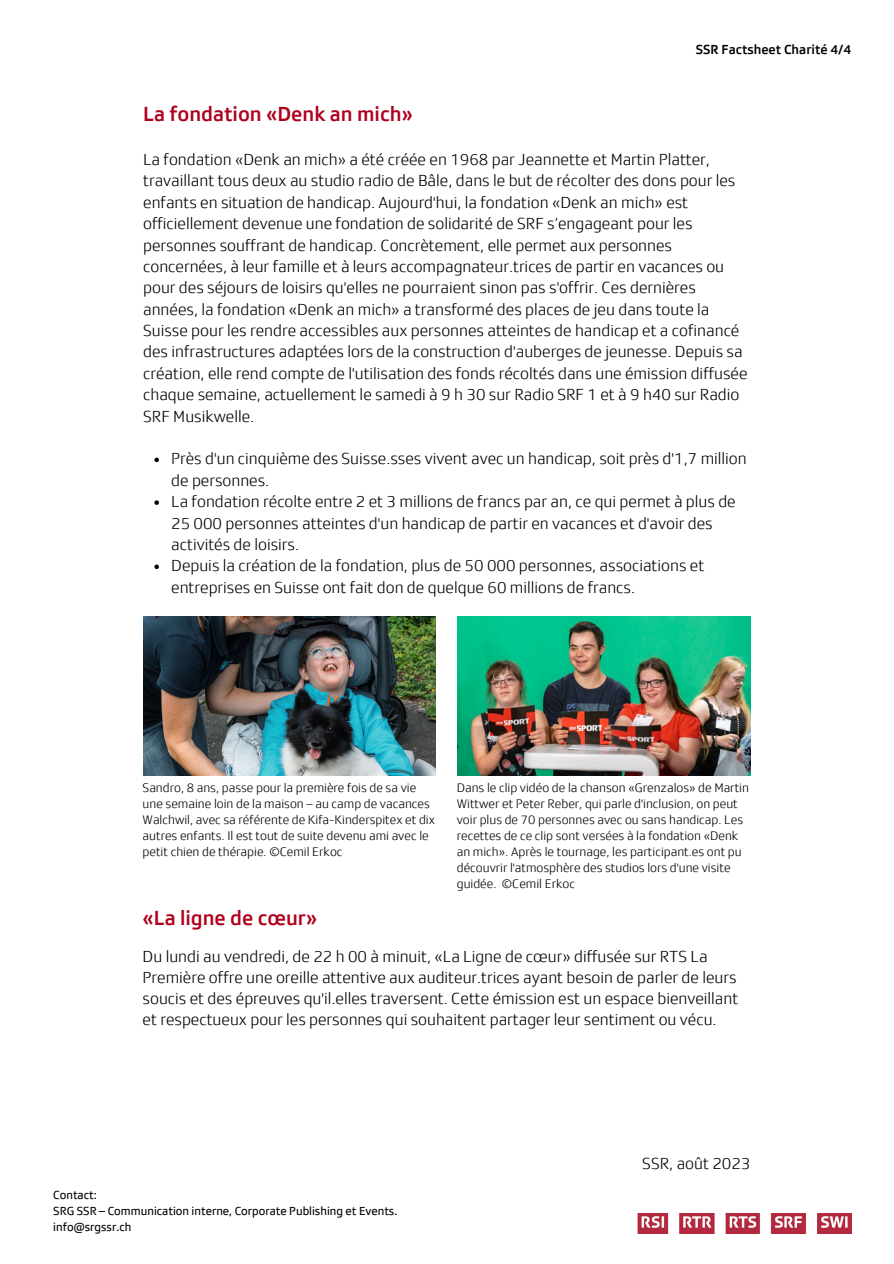
<style>
.page{position:relative;width:894px;height:1264px;background:#fff}
.page>*{position:absolute;margin:0;border:0;box-sizing:border-box;transform-origin:0 0}
.t1{font:500 21px "SRGSSR Type";color:#af001e}
.t2{font:300 16.5px/21.3px "SRGSSR Type";color:#000}
.t3{font:500 13.5px "SRGSSR Type";color:#000}
.t4{font:300 12.75px/15.9px "SRGSSR Type";color:#000}
.t5{font:12px "SRGSSR Type";color:#000}
</style>
<div class="page">
<img style="left:637px;top:1213px;width:213px;height:20px">
<img style="left:143px;top:616px;width:293px;height:160px">
<img style="left:458px;top:616px;width:292px;height:160px">
<svg style="left:154px;top:457px;width:5px;height:5px"></svg>
<svg style="left:154px;top:500px;width:5px;height:5px"></svg>
<svg style="left:154px;top:564px;width:5px;height:5px"></svg>
<p class="t3" style="left:695px;top:41px;width:157px">SSR Factsheet Charité 4/4</p>
<p class="t1" style="left:143px;top:101px;width:271px">La fondation «Denk an mich»</p>
<p class="t2" style="left:143px;top:148px;width:605px">La fondation «Denk an mich» a été créée en 1968 par Jeannette et Martin Platter, travaillant tous deux au studio radio de Bâle, dans le but de récolter des dons pour les enfants en situation de handicap. Aujourd'hui, la fondation «Denk an mich» est officiellement devenue une fondation de solidarité de SRF s’engageant pour les personnes souffrant de handicap. Concrètement, elle permet aux personnes concernées, à leur famille et à leurs accompagnateur.trices de partir en vacances ou pour des séjours de loisirs qu'elles ne pourraient sinon pas s'offrir. Ces dernières années, la fondation «Denk an mich» a transformé des places de jeu dans toute la Suisse pour les rendre accessibles aux personnes atteintes de handicap et a cofinancé des infrastructures adaptées lors de la construction d'auberges de jeunesse. Depuis sa création, elle rend compte de l'utilisation des fonds récoltés dans une émission diffusée chaque semaine, actuellement le samedi à 9 h 30 sur Radio SRF 1 et à 9 h40 sur Radio SRF Musikwelle.</p>
<p class="t2" style="left:171px;top:447px;width:577px">Près d'un cinquième des Suisse.sses vivent avec un handicap, soit près d'1,7 million de personnes.</p>
<h4 class="t2" style="left:171px;top:490px;width:566px">La fondation récolte entre 2 et 3 millions de francs par an, ce qui permet à plus de<br>25 000 personnes atteintes d'un handicap de partir en vacances et d'avoir des activités de loisirs.</h4>
<p class="t2" style="left:171px;top:554px;width:534px">Depuis la création de la fondation, plus de 50 000 personnes, associations et entreprises en Suisse ont fait don de quelque 60 millions de francs.</p>
<h2 class="t4" style="left:143px;top:779px;width:294px">Sandro, 8 ans, passe pour la première fois de sa vie une semaine loin de la maison – au camp de vacances Walchwil, avec sa référente de Kifa-Kinderspitex et dix autres enfants. Il est tout de suite devenu ami avec le petit chien de thérapie. ©Cemil Erkoc</h2>
<p class="t4" style="left:456px;top:779px;width:293px">Dans le clip vidéo de la chanson «Grenzalos» de Martin Wittwer et Peter Reber, qui parle d'inclusion, on peut voir plus de 70 personnes avec ou sans handicap. Les recettes de ce clip sont versées à la fondation «Denk an mich». Après le tournage, les participant.es ont pu découvrir l'atmosphère des studios lors d'une visite guidée. ©Cemil Erkoc</p>
<h4 class="t1" style="left:143px;top:904px;width:176px">«La ligne de cœur»</h4>
<h1 class="t2" style="left:143px;top:945px;width:597px">Du lundi au vendredi, de 22 h 00 à minuit, «La Ligne de cœur» diffusée sur RTS La Première offre une oreille attentive aux auditeur.trices ayant besoin de parler de leurs soucis et des épreuves qu'il.elles traversent. Cette émission est un espace bienveillant et respectueux pour les personnes qui souhaitent partager leur sentiment ou vécu.</h1>
<p class="t5" style="left:53px;top:1187px;width:45px">Contact:</p>
<h2 class="t5" style="left:53px;top:1203px;width:345px">SRG SSR – Communication interne, Corporate Publishing et Events.</h2>
<p class="t5" style="left:53px;top:1219px;width:80px">info@srgssr.ch</p>
<p class="t2" style="left:642px;top:1152px;width:110px">SSR, août 2023</p>
</div>
